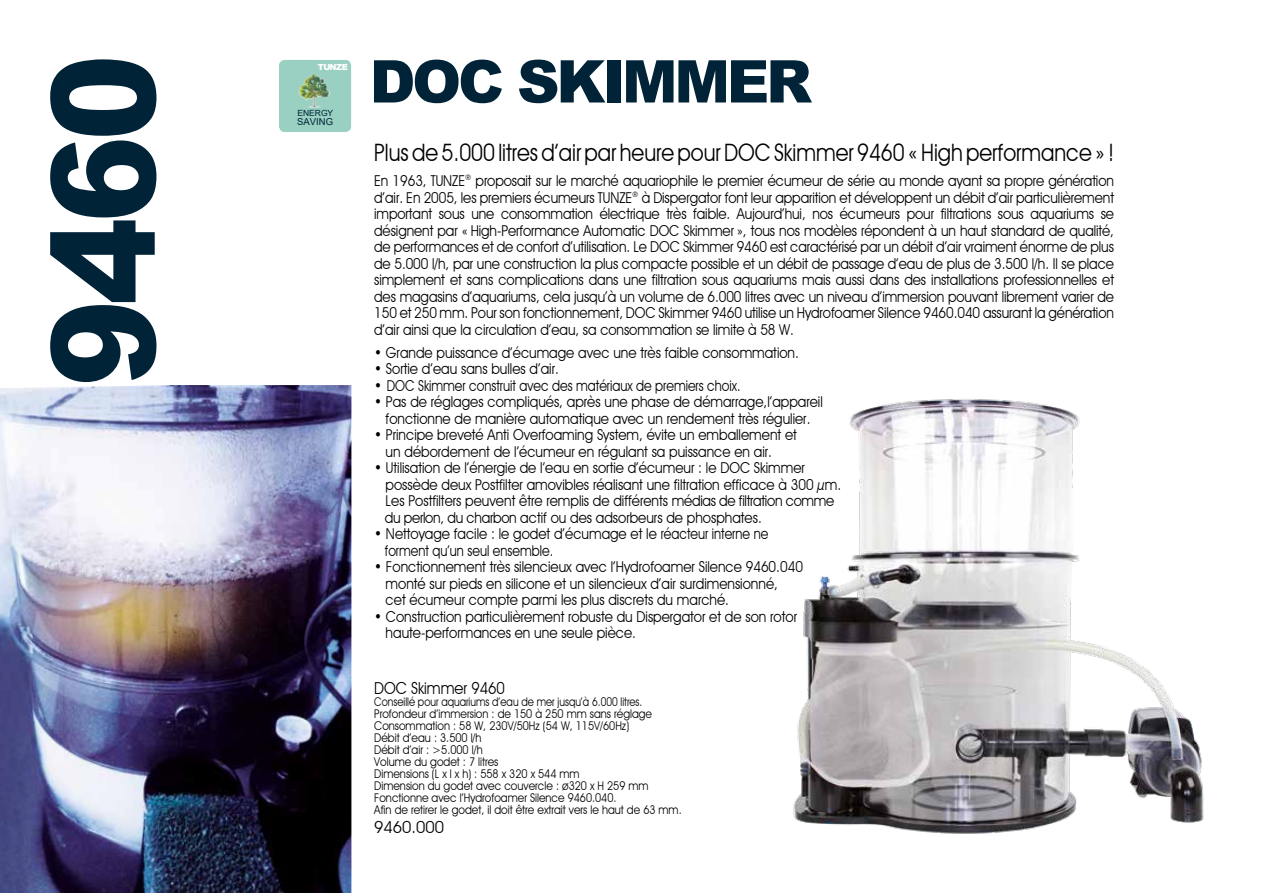
<style>
.page{position:relative;width:1263px;height:893px;background:#fff}
.page>*{position:absolute;margin:0;border:0;box-sizing:border-box;transform-origin:0 0}
.t1{font:900 143.55px "Arial";color:#002337;scale:.91 1}
.t2{font:900 58.95px "Arial";letter-spacing:-.055em;color:#002337}
.t3{font:24px "Avant Garde IT Cby BT";color:#000;scale:.88 1}
.t4{font:16.5px "Avant Garde IT Cby BT";color:#000;scale:.9 1}
.t5{font:16.5px "Avant Garde IT Cby BT";color:#000}
.t6{font:15px/16.5px "Avant Garde IT Cby BT";color:#000;scale:.9 1}
.t7{font:12px/12px "Avant Garde IT Cby BT";color:#000;scale:.84 1}
.t8{font:9.45px "Arial";color:#002337}
.t9{font:8.55px "Arial";color:#002337}
.t10{font:900 8.4px "Arial";letter-spacing:-.06em;color:#fff}
</style>
<div class="page">
<img style="left:0;top:385px;width:351px;height:508px">
<img style="left:793px;top:399px;width:411px;height:435px">
<div style="left:278px;top:59px;width:74px;height:74px;background:#99d0c2;border-radius:6px"></div>
<div style="left:278px;top:59px;width:74px;height:74px;border:1px solid #fff;border-radius:6px"></div>
<img style="left:299px;top:73px;width:31px;height:35px">
<h1 class="t1" style="left:-1px;top:387px;width:367px;rotate:-90deg">9460</h1>
<p class="t10" style="left:318px;top:60px;width:31px">TUNZE</p>
<p class="t9" style="left:297px;top:108px;width:37px">ENERGY</p>
<p class="t8" style="left:297px;top:115px;width:37px">SAVING</p>
<h2 class="t2" style="left:369px;top:39px;width:444px">DOC SKIMMER</h2>
<h3 class="t3" style="left:374px;top:138px;width:842px">Plus de 5.000 litres d’air par heure pour DOC Skimmer 9460 « High performance » !</h3>
<p class="t6" style="left:374px;top:173px;width:824px;text-align:justify">En 1963, TUNZE<sup>®</sup> proposait sur le marché aquariophile le premier écumeur de série au monde ayant sa propre génération d’air. En 2005, les premiers écumeurs TUNZE<sup>®</sup> à Dispergator font leur apparition et développent un débit d’air particulièrement important sous une consommation électrique très faible. Aujourd’hui, nos écumeurs pour filtrations sous aquariums se désignent par « High-Performance Automatic DOC Skimmer », tous nos modèles répondent à un haut standard de qualité, de performances et de confort d’utilisation. Le DOC Skimmer 9460 est caractérisé par un débit d’air vraiment énorme de plus de 5.000 l/h, par une construction la plus compacte possible et un débit de passage d’eau de plus de 3.500 l/h. Il se place simplement et sans complications dans une filtration sous aquariums mais aussi dans des installations professionnelles et des magasins d’aquariums, cela jusqu’à un volume de 6.000 litres avec un niveau d’immersion pouvant librement varier de 150 et 250 mm. Pour son fonctionnement, DOC Skimmer 9460 utilise un Hydrofoamer Silence 9460.040 assurant la génération d’air ainsi que la circulation d’eau, sa consommation se limite à 58 W.</p>
<p class="t6" style="left:374px;top:344px;width:473px">• Grande puissance d’écumage avec une très faible consommation.</p>
<p class="t6" style="left:374px;top:360px;width:207px">• Sortie d’eau sans bulles d’air.</p>
<p class="t6" style="left:374px;top:377px;width:409px">• DOC Skimmer construit avec des matériaux de premiers choix.</p>
<p class="t6" style="left:374px;top:393px;width:500px;text-align:center">• Pas de réglages compliqués, après une phase de démarrage,l’appareil fonctionne de manière automatique avec un rendement très régulier.</p>
<p class="t6" style="left:386px;top:426px;width:458px;text-indent:-11px">• Principe breveté Anti Overfoaming System, évite un emballement et un débordement de l’écumeur en régulant sa puissance en air.</p>
<p class="t6" style="left:385px;top:459px;width:509px;text-indent:-11px">• Utilisation de l’énergie de l’eau en sortie d’écumeur : le DOC Skimmer possède deux Postfilter amovibles réalisant une filtration efficace à 300 µm.<br>Les Postfilters peuvent être remplis de différents médias de filtration comme du perlon, du charbon actif ou des adsorbeurs de phosphates.</p>
<p class="t6" style="left:385px;top:525px;width:428px;text-indent:-11px">• Nettoyage facile : le godet d’écumage et le réacteur interne ne forment qu’un seul ensemble.</p>
<p class="t6" style="left:386px;top:558px;width:465px;text-indent:-11px">• Fonctionnement très silencieux avec l’Hydrofoamer Silence 9460.040 monté sur pieds en silicone et un silencieux d’air surdimensionné,<br>cet écumeur compte parmi les plus discrets du marché.</p>
<p class="t6" style="left:386px;top:608px;width:459px;text-indent:-11px">• Construction particulièrement robuste du Dispergator et de son rotor haute-performances en une seule pièce.</p>
<p class="t4" style="left:374px;top:678px;width:147px">DOC Skimmer 9460</p>
<p class="t7" style="left:374px;top:695px;width:368px">Conseillé pour aquariums d’eau de mer jusqu’à 6.000 litres.<br>Profondeur d’immersion : de 150 à 250 mm sans réglage Consommation : 58 W, 230V/50Hz (54 W, 115V/60Hz)<br>Débit d’eau : 3.500 l/h<br>Débit d’air : &gt;5.000 l/h<br>Volume du godet : 7 litres<br>Dimensions (L x l x h) : 558 x 320 x 544 mm<br>Dimension du godet avec couvercle : ø320 x H 259 mm Fonctionne avec l’Hydrofoamer Silence 9460.040.<br>Afin de retirer le godet, il doit être extrait vers le haut de 63 mm.</p>
<p class="t5" style="left:374px;top:817px;width:71px">9460.000</p>
</div>
